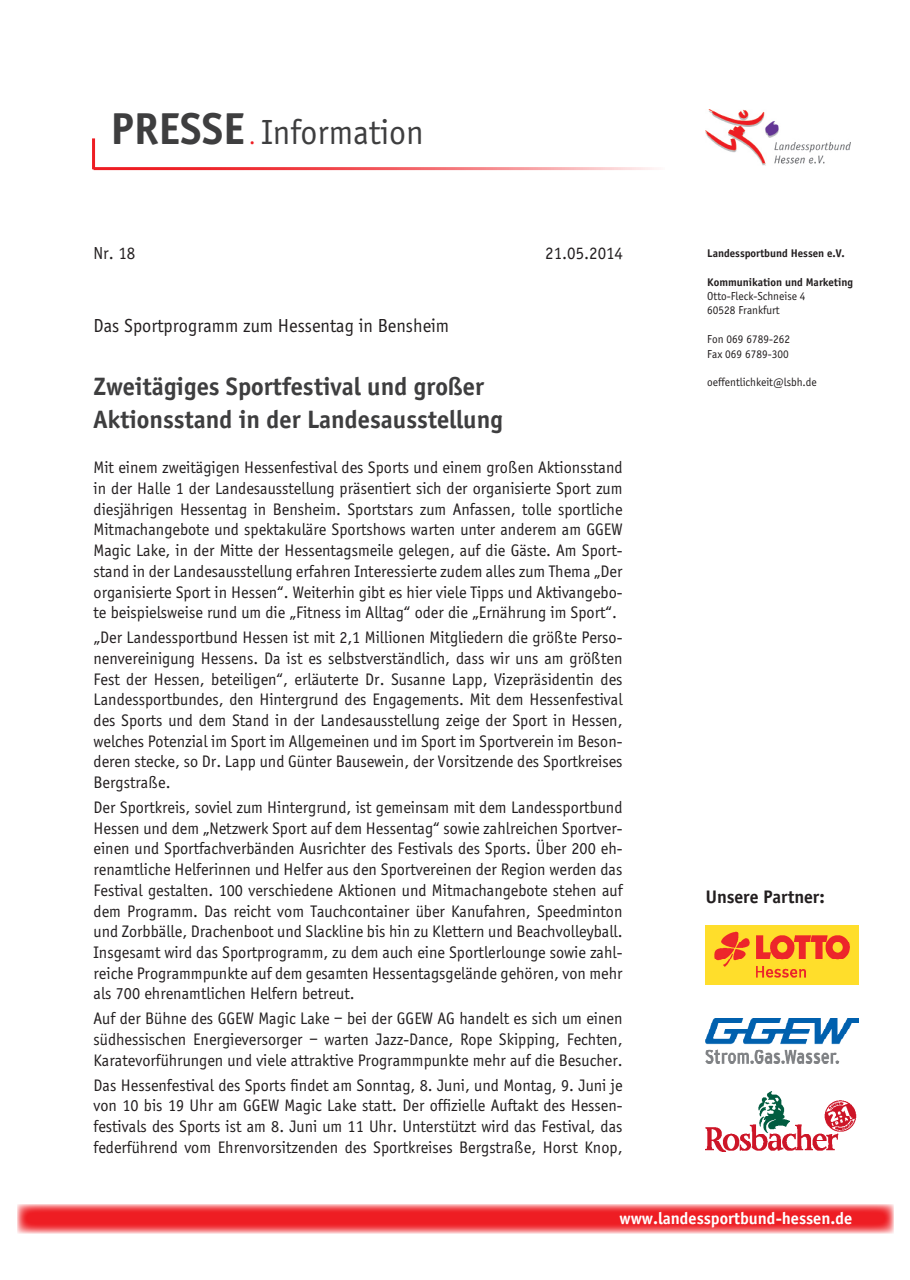
<style>
.page{position:relative;width:910px;height:1280px;background:#fff}
.page>*{position:absolute;margin:0;border:0;box-sizing:border-box;transform-origin:0 0}
.t1{font:36px "Sportiv";color:#3e3e3f}
.t2{font:700 27px/32.4px "Sportiv";color:#3e3e3f}
.t3{font:19.5px "Sportiv";color:#231f20}
.t4{font:700 19.5px "Sportiv";color:#231f20}
.t5{font:700 18px "Sportiv";color:#fff}
.t6{font:18px "Sportiv";color:#231f20}
.t7{font:17.25px/20.7px "Sportiv";color:#231f20;text-align:justify}
.t8{font:12px/14.4px "Sportiv";color:#231f20}
.t9{font:700 12px "Sportiv";color:#231f20}
.s1{font-weight:700;font-size:48px}
.s2{font-size:22.5px;color:#ee1d23}
</style>
<div class="page">
<img style="left:706px;top:925px;width:153px;height:59px">
<img style="left:706px;top:110px;width:145px;height:55px">
<hr style="left:94px;top:167px;width:571px;height:3px;background:#ee1d23">
<hr style="left:92px;top:138px;width:3px;height:31px;background:#ee1d23">
<svg style="left:17px;top:1204px;width:877px;height:29px;background:#f1484d"></svg>
<img style="left:706px;top:1018px;width:153px;height:45px">
<img style="left:706px;top:1091px;width:151px;height:60px">
<h1 class="t1" style="left:111px;top:112px;width:315px"><span class="s1">PRESSE</span> <span class="s2">.</span> Information</h1>
<p class="t6" style="left:94px;top:243px;width:43px">Nr. 18</p>
<p class="t6" style="left:545px;top:243px;width:79px">21.05.2014</p>
<p class="t3" style="left:94px;top:314px;width:357px">Das Sportprogramm zum Hessentag in Bensheim</p>
<h2 class="t2" style="left:94px;top:370px;width:411px">Zweitägiges Sportfestival und großer<br>Aktionsstand in der Landesausstellung</h2>
<p class="t7" style="left:94px;top:457px;width:531px">Mit einem zweitägigen Hessenfestival des Sports und einem großen Aktionsstand in der Halle 1 der Landesausstellung präsentiert sich der organisierte Sport zum diesjährigen Hessentag in Bensheim. Sportstars zum Anfassen, tolle sportliche Mitmachangebote und spektakuläre Sportshows warten unter anderem am GGEW Magic Lake, in der Mitte der Hessentagsmeile gelegen, auf die Gäste. Am Sport&shy;stand in der Landesausstellung erfahren Interessierte zudem alles zum Thema „Der organisierte Sport in Hessen“. Weiterhin gibt es hier viele Tipps und Aktivangebo&shy;te beispielsweise rund um die „Fitness im Alltag“ oder die „Ernährung im Sport“.</p>
<p class="t7" style="left:94px;top:627px;width:531px">„Der Landessportbund Hessen ist mit 2,1 Millionen Mitgliedern die größte Perso&shy;nenvereinigung Hessens. Da ist es selbstverständlich, dass wir uns am größten Fest der Hessen, beteiligen“, erläuterte Dr. Susanne Lapp, Vizepräsidentin des Landessportbundes, den Hintergrund des Engagements. Mit dem Hessenfestival des Sports und dem Stand in der Landesausstellung zeige der Sport in Hessen, welches Potenzial im Sport im Allgemeinen und im Sport im Sportverein im Beson&shy;deren stecke, so Dr. Lapp und Günter Bausewein, der Vorsitzende des Sportkreises Bergstraße.</p>
<p class="t7" style="left:94px;top:797px;width:530px">Der Sportkreis, soviel zum Hintergrund, ist gemeinsam mit dem Landessportbund Hessen und dem „Netzwerk Sport auf dem Hessentag“ sowie zahlreichen Sportver&shy;einen und Sportfachverbänden Ausrichter des Festivals des Sports. Über 200 eh&shy;renamtliche Helferinnen und Helfer aus den Sportvereinen der Region werden das Festival gestalten. 100 verschiedene Aktionen und Mitmachangebote stehen auf dem Programm. Das reicht vom Tauchcontainer über Kanufahren, Speedminton und Zorbbälle, Drachenboot und Slackline bis hin zu Klettern und Beachvolleyball.<br>Insgesamt wird das Sportprogramm, zu dem auch eine Sportlerlounge sowie zahl&shy;reiche Programmpunkte auf dem gesamten Hessentagsgelände gehören, von mehr als 700 ehrenamtlichen Helfern betreut.</p>
<p class="t7" style="left:94px;top:1008px;width:530px">Auf der Bühne des GGEW Magic Lake – bei der GGEW AG handelt es sich um einen südhessischen Energieversorger – warten Jazz-Dance, Rope Skipping, Fechten, Karatevorführungen und viele attraktive Programmpunkte mehr auf die Besucher.</p>
<p class="t7" style="left:94px;top:1075px;width:531px">Das Hessenfestival des Sports findet am Sonntag, 8. Juni, und Montag, 9. Juni je von 10 bis 19 Uhr am GGEW Magic Lake statt. Der offizielle Auftakt des Hessen&shy;festivals des Sports ist am 8. Juni um 11 Uhr. Unterstützt wird das Festival, das federführend vom Ehrenvorsitzenden des Sportkreises Bergstraße, Horst Knop,</p>
<p class="t9" style="left:707px;top:246px;width:139px">Landessportbund Hessen e.V.</p>
<p class="t9" style="left:707px;top:275px;width:147px">Kommunikation und Marketing</p>
<p class="t8" style="left:707px;top:289px;width:100px">Otto-Fleck-Schneise 4<br>60528 Frankfurt</p>
<p class="t8" style="left:707px;top:332px;width:84px">Fon 069 6789-262<br>Fax 069 6789-300</p>
<p class="t8" style="left:707px;top:375px;width:111px">oeffentlichkeit@lsbh.de</p>
<p class="t4" style="left:706px;top:885px;width:120px">Unsere Partner:</p>
<p class="t5" style="left:620px;top:1208px;width:234px">www.landessportbund-hessen.de</p>
</div>
